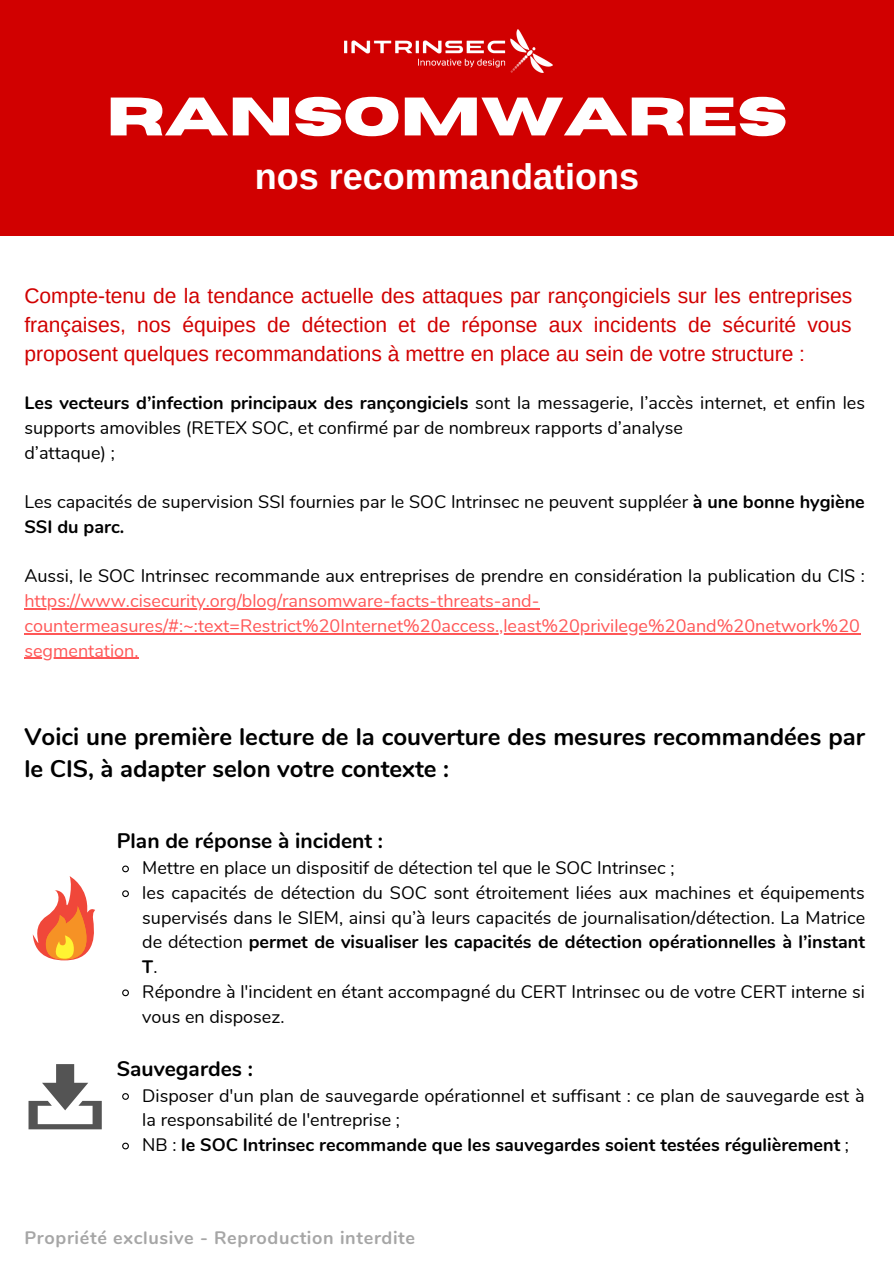
<style>
.page{position:relative;width:894px;height:1264px;background:#fff}
.page>*{position:absolute;margin:0;border:0;box-sizing:border-box;transform-origin:0 0}
.t1{font:700 54px "Horizon";color:#fff}
.t2{font:700 36px "Arimo";color:#fff}
.t3{font:700 24px/32.7px "Nunito";color:#000}
.t4{font:21px/29.2px "Arimo";color:#d10000;text-align:justify}
.t5{font:700 21px "Nunito";color:#000}
.t6{font:18px/24.8px "Nunito";color:#000}
.t7{font:18px/24.8px "Nunito";color:#ff5757}
.t8{font:700 18px "Nunito";letter-spacing:.035em;color:#a6a6a6}
.s1{font-weight:700}
</style>
<div class="page">
<div style="left:0;top:0;width:893px;height:235px;background:#d10000"></div>
<img style="left:344px;top:30px;width:208px;height:43px">
<hr style="left:24px;top:608px;width:515px;height:1px;background:#ff5757">
<hr style="left:24px;top:633px;width:836px;height:1px;background:#ff5757">
<hr style="left:24px;top:658px;width:115px;height:1px;background:#ff5757">
<svg style="left:122px;top:865px;width:7px;height:8px"></svg>
<svg style="left:122px;top:890px;width:7px;height:7px"></svg>
<svg style="left:122px;top:989px;width:7px;height:8px"></svg>
<svg style="left:122px;top:1093px;width:7px;height:7px"></svg>
<svg style="left:122px;top:1142px;width:7px;height:8px"></svg>
<svg style="left:33px;top:876px;width:62px;height:85px"></svg>
<svg style="left:29px;top:1064px;width:73px;height:65px"></svg>
<h1 class="t1" style="left:106px;top:90px;width:682px">RANSOMWARES</h1>
<h2 class="t2" style="left:255px;top:157px;width:386px">nos recommandations</h2>
<p class="t4" style="left:24px;top:281px;width:829px">Compte-tenu de la tendance actuelle des attaques par rançongiciels sur les entreprises françaises, nos équipes de détection et de réponse aux incidents de sécurité vous proposent quelques recommandations à mettre en place au sein de votre structure :</p>
<p class="t6" style="left:24px;top:390px;width:841px"><span class="s1">Les vecteurs d’infection principaux des rançongiciels</span> sont la messagerie, l’accès internet, et enfin les supports amovibles (RETEX SOC, et confirmé par de nombreux rapports d’analyse<br>d’attaque) ;</p>
<p class="t6" style="left:24px;top:490px;width:841px">Les capacités de supervision SSI fournies par le SOC Intrinsec ne peuvent suppléer <span class="s1">à une bonne hygiène<br>SSI du parc.</span></p>
<p class="t6" style="left:24px;top:564px;width:841px">Aussi, le SOC Intrinsec recommande aux entreprises de prendre en considération la publication du CIS :</p>
<p class="t7" style="left:24px;top:589px;width:836px">https://www.cisecurity.org/blog/ransomware-facts-threats-and&shy;countermeasures/#:~:text=Restrict%20Internet%20access.,least%20privilege%20and%20network%20 segmentation.</p>
<h3 class="t3" style="left:24px;top:720px;width:841px">Voici une première lecture de la couverture des mesures recommandées par le CIS, à adapter selon votre contexte :</h3>
<p class="t5" style="left:117px;top:826px;width:268px">Plan de réponse à incident :</p>
<p class="t6" style="left:142px;top:855px;width:724px">Mettre en place un dispositif de détection tel que le SOC Intrinsec ;<br>les capacités de détection du SOC sont étroitement liées aux machines et équipements supervisés dans le SIEM, ainsi qu’à leurs capacités de journalisation/détection. La Matrice de détection <span class="s1">permet de visualiser les capacités de détection opérationnelles à l’instant T</span>.<br>Répondre à l'incident en étant accompagné du CERT Intrinsec ou de votre CERT interne si vous en disposez.</p>
<p class="t5" style="left:117px;top:1054px;width:138px">Sauvegardes :</p>
<p class="t6" style="left:142px;top:1083px;width:723px">Disposer d'un plan de sauvegarde opérationnel et suffisant : ce plan de sauvegarde est à la responsabilité de l'entreprise ;<br>NB : <span class="s1">le SOC Intrinsec recommande que les sauvegardes soient testées régulièrement</span> ;</p>
<p class="t8" style="left:24px;top:1226px;width:392px">Propriété exclusive - Reproduction interdite</p>
</div>
